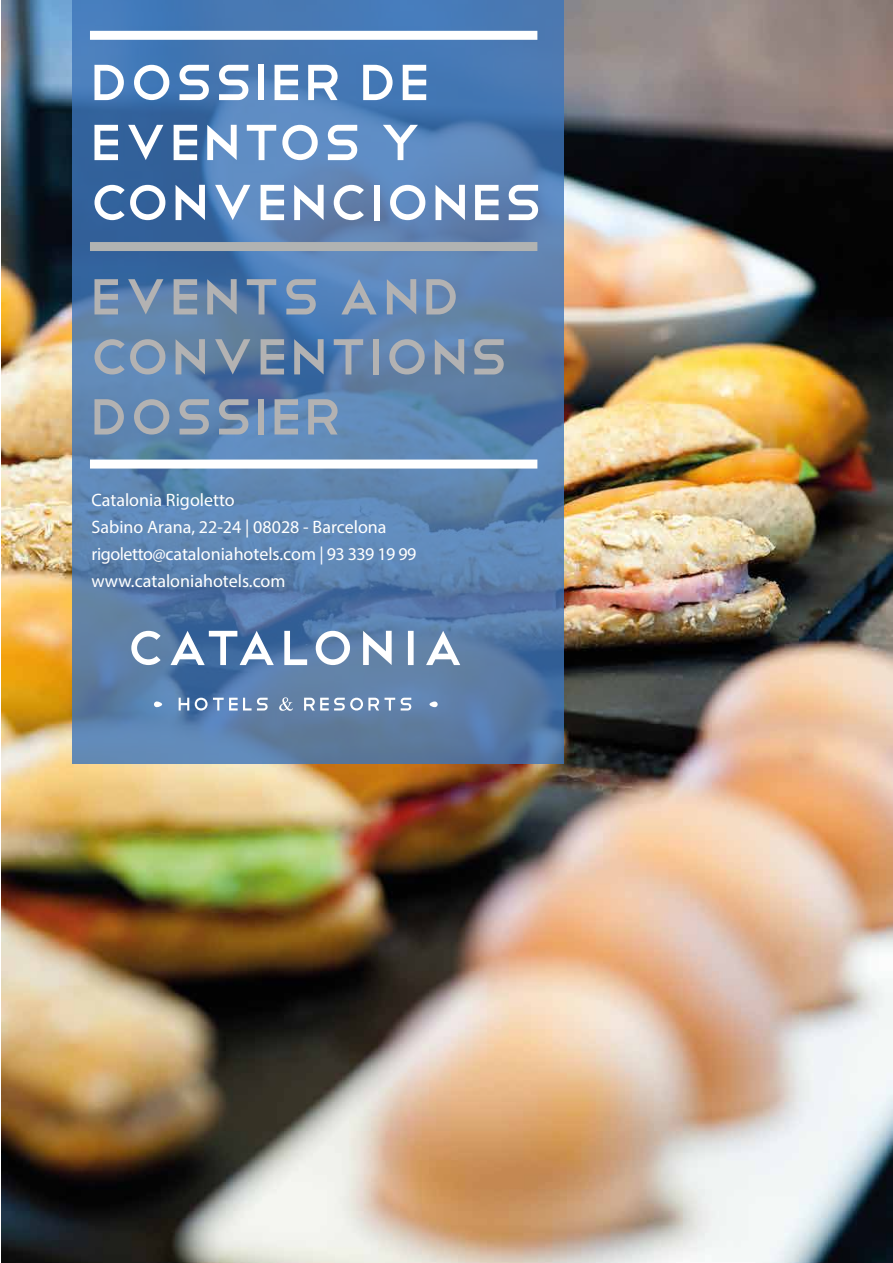
<style>
.page{position:relative;width:893px;height:1263px;background:#fff}
.page>*{position:absolute;margin:0;border:0;box-sizing:border-box;transform-origin:0 0}
.t1{font:66.15px/60px "Telegrafico";color:#fff}
.t2{font:66.15px/60px "Telegrafico";color:#b3b2b2}
.t3{font:18px/27px "Myriad";color:#fff}
.t4{font:700 18px "Myriad";color:#fff}
</style>
<div class="page">
<img style="left:1px;top:0;width:892px;height:1263px">
<svg style="left:73px;top:0;width:491px;height:764px;background:#547dae"></svg>
<svg style="left:304px;top:698px;width:107px;height:12px"></svg>
<svg style="left:279px;top:697px;width:14px;height:14px"></svg>
<svg style="left:179px;top:698px;width:89px;height:12px"></svg>
<svg style="left:131px;top:631px;width:329px;height:34px"></svg>
<div style="left:154px;top:701px;width:8px;height:6px;background:#fff;border-radius:3px"></div>
<svg style="left:429px;top:701px;width:9px;height:6px"></svg>
<div style="left:90px;top:460px;width:447px;height:9px;background:#fff"></div>
<div style="left:90px;top:31px;width:447px;height:9px;background:#fff"></div>
<div style="left:90px;top:242px;width:447px;height:9px;background:#b1b3b2"></div>
<h1 class="t1" style="left:89px;top:47px;width:455px">DOsSIER DE<br>EVENTOS Y<br>CONVENCIONES</h1>
<h1 class="t2" style="left:89px;top:262px;width:421px">EVENTS AND<br>CONVENTIONS<br>DOSSIER</h1>
<p class="t4" style="left:92px;top:489px;width:145px">Catalonia Rigoletto</p>
<p class="t3" style="left:92px;top:514px;width:326px">Sabino Arana, 22-24 | 08028 - Barcelona rigoletto@cataloniahotels.com | 93 339 19 99 www.cataloniahotels.com</p>
</div>
